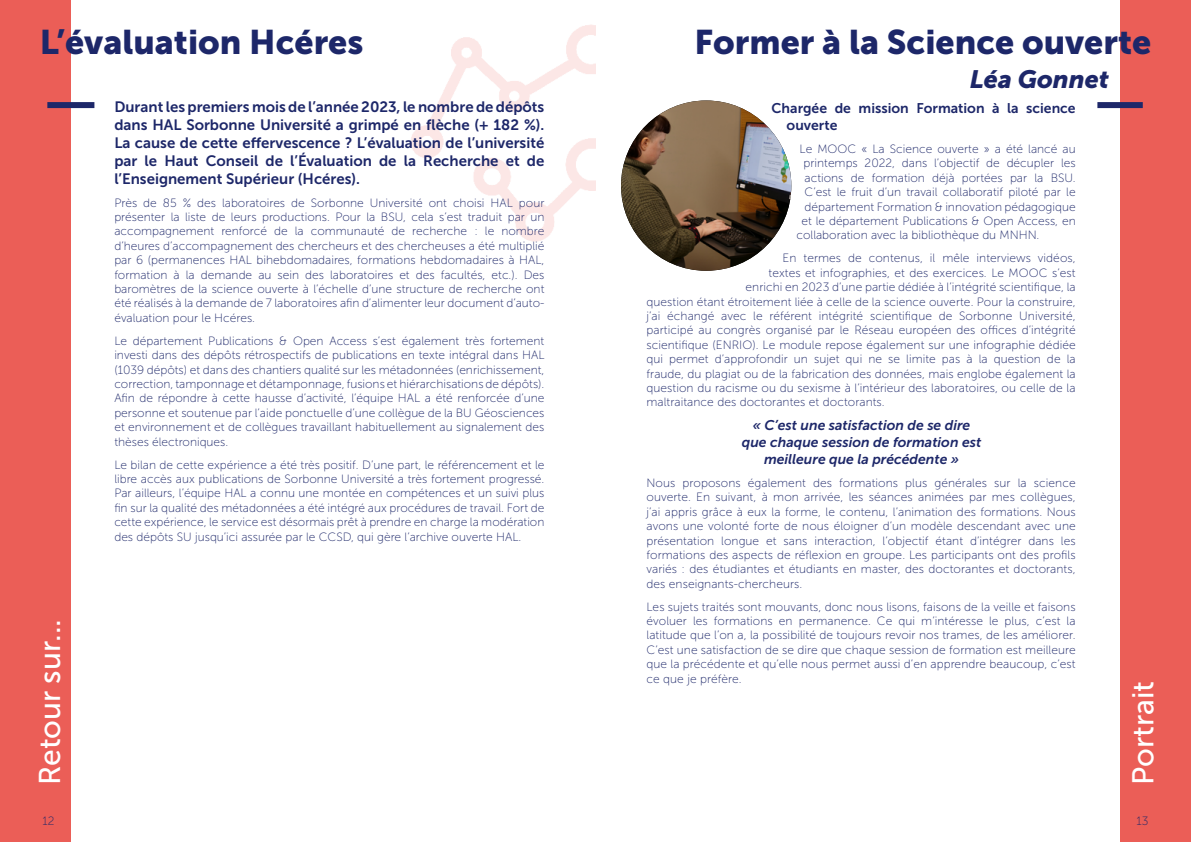
<style>
.page{position:relative;width:1191px;height:842px;background:#fff}
.page>*{position:absolute;margin:0;border:0;box-sizing:border-box;transform-origin:0 0}
.t1{font:34px "Museo Sans 900";color:#1d2769}
.t2{font:30px "Museo Sans 500";color:#fff}
.t3{font:italic 25px "Museo Sans 900";color:#1d2769}
.t4{font:15px/18px "Museo Sans 700";color:#1d2769;text-align:justify}
.t5{font:italic 14px/16.8px "Museo Sans 700";color:#1d2769;text-align:center}
.t6{font:14px/16.8px "Museo Sans 700";color:#1d2769}
.t7{font:12px/14.4px "Museo Sans 100";letter-spacing:.005em;color:#1d2769;text-align:justify}
</style>
<div class="page">
<div style="left:0;top:0;width:71px;height:842px;background:#eb5e57"></div>
<img style="left:410px;top:24px;width:185px;height:218px">
<div style="left:47px;top:102px;width:47px;height:6px;background:#1d2769"></div>
<div style="left:1120px;top:0;width:71px;height:842px;background:#eb5e57"></div>
<img style="left:621px;top:100px;width:170px;height:171px;border-radius:85px">
<div style="left:1097px;top:102px;width:45px;height:6px;background:#1d2769"></div>
<h1 class="t1" style="left:40px;top:23px;width:325px">L’évaluation Hcéres</h1>
<h2 class="t2" style="left:33px;top:785px;width:168px;rotate:-90deg">Retour sur...</h2>
<p class="t7" style="left:43px;top:814px;width:13px">12</p>
<p class="t4" style="left:114px;top:98px;width:431px">Durant les premiers mois de l’année 2023, le nombre de dépôts dans HAL Sorbonne Université a grimpé en flèche (+ 182 %).<br>La cause de cette effervescence ? L’évaluation de l’université par le Haut Conseil de l’Évaluation de la Recherche et de l’Enseignement Supérieur (Hcéres).</p>
<p class="t7" style="left:114px;top:195px;width:431px">Près de 85 % des laboratoires de Sorbonne Université ont choisi HAL pour présenter la liste de leurs productions. Pour la BSU, cela s’est traduit par un accompagnement renforcé de la communauté de recherche : le nombre d’heures d’accompagnement des chercheurs et des chercheuses a été multiplié par 6 (permanences HAL bihebdomadaires, formations hebdomadaires à HAL, formation à la demande au sein des laboratoires et des facultés, etc.). Des baromètres de la science ouverte à l’échelle d’une structure de recherche ont été réalisés à la demande de 7 laboratoires afin d’alimenter leur document d’auto&shy;évaluation pour le Hcéres.</p>
<p class="t7" style="left:114px;top:334px;width:431px">Le département Publications &amp; Open Access s’est également très fortement investi dans des dépôts rétrospectifs de publications en texte intégral dans HAL (1039 dépôts) et dans des chantiers qualité sur les métadonnées (enrichissement, correction, tamponnage et détamponnage, fusions et hiérarchisations de dépôts).<br>Afin de répondre à cette hausse d’activité, l’équipe HAL a été renforcée d’une personne et soutenue par l’aide ponctuelle d’une collègue de la BU Géosciences et environnement et de collègues travaillant habituellement au signalement des thèses électroniques.</p>
<p class="t7" style="left:114px;top:457px;width:431px">Le bilan de cette expérience a été très positif. D’une part, le référencement et le libre accès aux publications de Sorbonne Université a très fortement progressé.<br>Par ailleurs, l’équipe HAL a connu une montée en compétences et un suivi plus fin sur la qualité des métadonnées a été intégré aux procédures de travail. Fort de cette expérience, le service est désormais prêt à prendre en charge la modération des dépôts SU jusqu’ici assurée par le CCSD, qui gère l’archive ouverte HAL.</p>
<h1 class="t1" style="left:694px;top:23px;width:458px">Former à la Science ouverte</h1>
<h3 class="t3" style="left:970px;top:65px;width:141px">Léa Gonnet</h3>
<p class="t6" style="left:786px;top:100px;width:291px;text-indent:-15px">Chargée de mission Formation à la science ouverte</p>
<p class="t7" style="left:799px;top:142px;width:278px">Le MOOC « La Science ouverte » a été lancé au</p>
<p class="t7" style="left:803px;top:156px;width:274px">printemps 2022, dans l’objectif de décupler les</p>
<p class="t7" style="left:804px;top:171px;width:272px">actions de formation déjà portées par la BSU.</p>
<p class="t7" style="left:804px;top:185px;width:273px">C’est le fruit d’un travail collaboratif piloté par le</p>
<p class="t7" style="left:804px;top:199px;width:273px">département Formation &amp; innovation pédagogique</p>
<p class="t7" style="left:801px;top:214px;width:276px">et le département Publications &amp; Open Access, en</p>
<p class="t7" style="left:796px;top:228px;width:244px">collaboration avec la bibliothèque du MNHN.</p>
<p class="t7" style="left:782px;top:251px;width:295px">En termes de contenus, il mêle interviews vidéos,</p>
<p class="t7" style="left:768px;top:266px;width:308px">textes et infographies, et des exercices. Le MOOC s’est</p>
<p class="t7" style="left:745px;top:280px;width:331px">enrichi en 2023 d’une partie dédiée à l’intégrité scientifique, la</p>
<p class="t7" style="left:646px;top:294px;width:430px">question étant étroitement liée à celle de la science ouverte. Pour la construire,</p>
<p class="t7" style="left:646px;top:309px;width:430px">j’ai échangé avec le référent intégrité scientifique de Sorbonne Université,</p>
<p class="t7" style="left:646px;top:323px;width:430px">participé au congrès organisé par le Réseau européen des offices d’intégrité</p>
<p class="t7" style="left:646px;top:338px;width:431px">scientifique (ENRIO). Le module repose également sur une infographie dédiée</p>
<p class="t7" style="left:646px;top:352px;width:431px">qui permet d’approfondir un sujet qui ne se limite pas à la question de la</p>
<p class="t7" style="left:646px;top:366px;width:430px">fraude, du plagiat ou de la fabrication des données, mais englobe également la</p>
<p class="t7" style="left:646px;top:381px;width:430px">question du racisme ou du sexisme à l’intérieur des laboratoires, ou celle de la</p>
<p class="t7" style="left:646px;top:395px;width:240px">maltraitance des doctorantes et doctorants.</p>
<p class="t5" style="left:742px;top:417px;width:241px">« C’est une satisfaction de se dire que chaque session de formation est meilleure que la précédente »</p>
<p class="t7" style="left:646px;top:476px;width:431px">Nous proposons également des formations plus générales sur la science ouverte. En suivant, à mon arrivée, les séances animées par mes collègues, j’ai appris grâce à eux la forme, le contenu, l’animation des formations. Nous avons une volonté forte de nous éloigner d’un modèle descendant avec une présentation longue et sans interaction, l’objectif étant d’intégrer dans les formations des aspects de réflexion en groupe. Les participants ont des profils variés : des étudiantes et étudiants en master, des doctorantes et doctorants, des enseignants-chercheurs.</p>
<p class="t7" style="left:646px;top:599px;width:431px">Les sujets traités sont mouvants, donc nous lisons, faisons de la veille et faisons évoluer les formations en permanence. Ce qui m’intéresse le plus, c’est la latitude que l’on a, la possibilité de toujours revoir nos trames, de les améliorer.<br>C’est une satisfaction de se dire que chaque session de formation est meilleure que la précédente et qu’elle nous permet aussi d’en apprendre beaucoup, c’est ce que je préfère.</p>
<h2 class="t2" style="left:1126px;top:785px;width:106px;rotate:-90deg">Portrait</h2>
<p class="t7" style="left:1136px;top:814px;width:13px">13</p>
</div>
